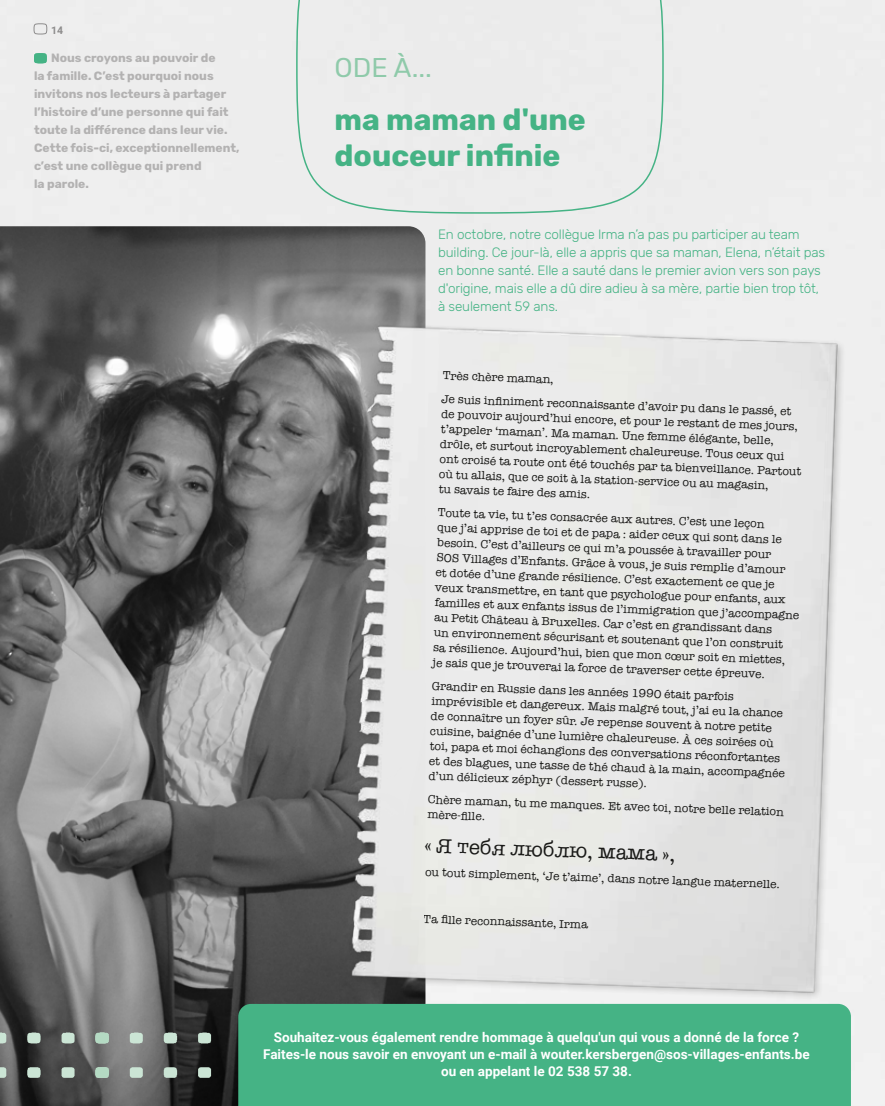
<style>
.page{position:relative;width:885px;height:1106px;background:#fff}
.page>*{position:absolute;margin:0;border:0;box-sizing:border-box;transform-origin:0 0}
.t1{font:700 30px/36px "Rubik";color:#45b385}
.t2{font:27px "Rubik";color:#8fcaaa}
.t3{font:21px "American Typewriter";color:#1d1d1b}
.t4{font:300 13.5px/18px "Rubik";letter-spacing:-.01em;color:#45b385}
.t5{font:700 13.5px/17px "Roboto";color:#fff;text-align:center}
.t6{font:12px/15px "American Typewriter";color:#1d1d1b}
.t7{font:700 12px/18px "Rubik";color:#b3b2b2}
.t8{font:700 10.5px "Roboto";color:#989797}
</style>
<div class="page">
<div style="left:0;top:0;width:884px;height:1106px;background:#ededed"></div>
<img style="left:0;top:226px;width:425px;height:880px">
<img style="left:347px;top:306px;width:512px;height:713px">
<div style="left:238px;top:1003px;width:612px;height:103px;background:#45b385"></div>
<svg style="left:34px;top:53px;width:13px;height:10px"></svg>
<div style="left:295px;top:0;width:369px;height:214px;background:#ededed"></div>
<img style="left:0;top:1024px;width:221px;height:64px">
<img style="left:87px;top:1020px;width:26px;height:61px">
<svg style="left:33px;top:23px;width:15px;height:12px"></svg>
<p class="t8" style="left:51px;top:23px;width:14px">14</p>
<p class="t7" style="left:34px;top:49px;width:207px;text-indent:17px">Nous croyons au pouvoir de<br>la famille. C’est pourquoi nous invitons nos lecteurs à partager l’histoire d’une personne qui fait toute la différence dans leur vie.<br>Cette fois-ci, exceptionnellement, c’est une collègue qui prend<br>la parole.</p>
<h2 class="t2" style="left:334px;top:53px;width:99px">ODE À...</h2>
<h1 class="t1" style="left:334px;top:102px;width:252px">ma maman d'une douceur infinie</h1>
<p class="t4" style="left:438px;top:225px;width:388px">En octobre, notre collègue Irma n’a pas pu participer au team building. Ce jour-là, elle a appris que sa maman, Elena, n’était pas en bonne santé. Elle a sauté dans le premier avion vers son pays d'origine, mais elle a dû dire adieu à sa mère, partie bien trop tôt, à seulement 59 ans.</p>
<p class="t6" style="left:442px;top:363px;width:352px;line-height:23.5px;rotate:2deg">Très chère maman,<br>Je suis infi niment reconnaissante d’avoir pu dans le passé, et</p>
<p class="t6" style="left:441px;top:406px;width:363px;rotate:2deg">de pouvoir aujourd’hui encore, et pour le restant de mes jours, t’appeler ‘maman’. Ma maman. Une femme élégante, belle, drôle, et surtout incroyablement chaleureuse. Tous ceux qui ont croisé ta route ont été touchés par ta bienveillance. Partout où tu allais, que ce soit à la station-service ou au magasin,<br>tu savais te faire des amis.</p>
<p class="t6" style="left:438px;top:504px;width:366px;rotate:2deg">Toute ta vie, tu t’es consacrée aux autres. C’est une leçon<br>que j’ai apprise de toi et de papa : aider ceux qui sont dans le besoin. C’est d’ailleurs ce qui m’a poussée à travailler pour<br>SOS Villages d’Enfants. Grâce à vous, je suis remplie d’amour<br>et dotée d’une grande résilience. C’est exactement ce que je veux transmettre, en tant que psychologue pour enfants, aux familles et aux enfants issus de l’immigration que j’accompagne au Petit Château à Bruxelles. Car c’est en grandissant dans<br>un environnement sécurisant et soutenant que l’on construit sa résilience. Aujourd’hui, bien que mon cœur soit en miettes, je sais que je trouverai la force de traverser cette épreuve.</p>
<p class="t6" style="left:432px;top:678px;width:357px;rotate:2deg">Grandir en Russie dans les années 1990 était parfois imprévisible et dangereux. Mais malgré tout, j’ai eu la chance de connaître un foyer sûr. Je repense souvent à notre petite cuisine, baignée d’une lumière chaleureuse. À ces soirées où toi, papa et moi échangions des conversations réconfortantes et des blagues, une tasse de thé chaud à la main, accompagnée d’un délicieux zéphyr (dessert russe).</p>
<p class="t6" style="left:428px;top:791px;width:357px;rotate:2deg">Chère maman, tu me manques. Et avec toi, notre belle relation mère-fi lle.</p>
<h3 class="t3" style="left:425px;top:829px;width:253px;rotate:2deg">« Я тебя люблю, мама »,</h3>
<p class="t6" style="left:425px;top:864px;width:356px;rotate:2deg">ou tout simplement, ‘Je t’aime’, dans notre langue maternelle.</p>
<p class="t6" style="left:424px;top:911px;width:166px;rotate:2deg">Ta fi lle reconnaissante, Irma</p>
<p class="t5" style="left:263px;top:1028px;width:548px">Souhaitez-vous également rendre hommage à quelqu'un qui vous a donné de la force ?<br>Faites-le nous savoir en envoyant un e-mail à wouter.kersbergen@sos-villages-enfants.be ou en appelant le 02 538 57 38.</p>
</div>
